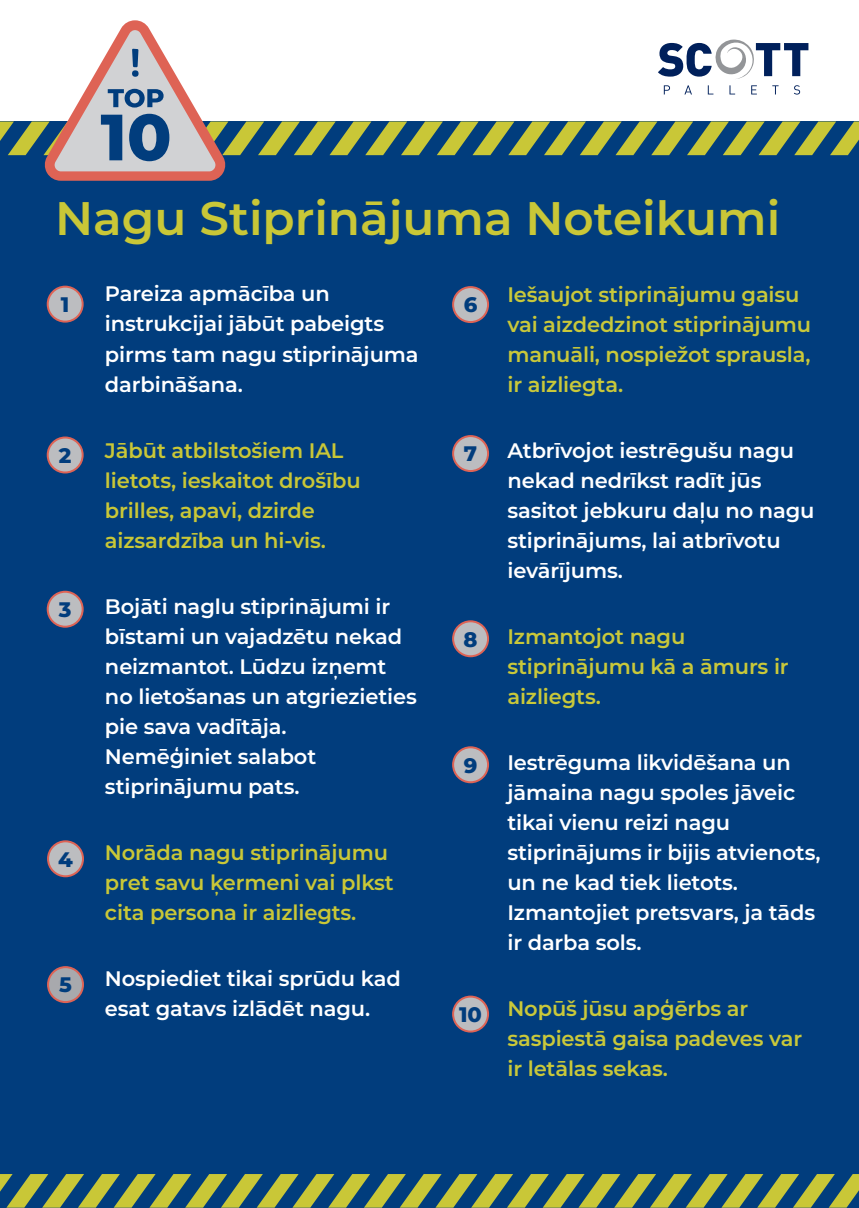
<style>
.page{position:relative;width:859px;height:1208px;background:#fff}
.page>*{position:absolute;margin:0;border:0;box-sizing:border-box;transform-origin:0 0}
.t1{font:600 47px "Montserrat";color:#c9c737}
.t2{font:600 21px/30px "Montserrat";letter-spacing:-.005em;color:#fff}
.t3{font:600 21px/30px "Montserrat";letter-spacing:-.005em;color:#c9c83a}
.t4{font:600 21px/30px "Montserrat";letter-spacing:-.005em;color:#c9c737}
.t5{font:800 21px "Montserrat";color:#013d7d}
</style>
<div class="page">
<div style="left:0;top:121px;width:859px;height:1087px;background:#013d7d"></div>
<svg style="left:0;top:1174px;width:859px;height:33px"></svg>
<div style="left:48px;top:287px;width:35px;height:35px;background:#bcbdc0;border-radius:50%"></div>
<div style="left:47px;top:286px;width:37px;height:37px;border:2px solid #de6355;border-radius:50%"></div>
<div style="left:48px;top:437px;width:35px;height:35px;background:#bcbdc0;border-radius:50%"></div>
<div style="left:47px;top:436px;width:37px;height:37px;border:2px solid #de6355;border-radius:50%"></div>
<div style="left:48px;top:592px;width:35px;height:34px;background:#bcbdc0;border-radius:50%"></div>
<div style="left:47px;top:591px;width:37px;height:36px;border:2px solid #de6355;border-radius:50%"></div>
<div style="left:48px;top:841px;width:35px;height:35px;background:#bcbdc0;border-radius:50%"></div>
<div style="left:47px;top:840px;width:37px;height:37px;border:2px solid #de6355;border-radius:50%"></div>
<div style="left:48px;top:967px;width:35px;height:35px;background:#a8a9ad;border-radius:50%"></div>
<div style="left:47px;top:966px;width:37px;height:37px;border:2px solid #de6355;border-radius:50%"></div>
<div style="left:453px;top:287px;width:35px;height:35px;background:#bcbdc0;border-radius:50%"></div>
<div style="left:452px;top:286px;width:37px;height:37px;border:2px solid #de6355;border-radius:50%"></div>
<div style="left:453px;top:436px;width:35px;height:35px;background:#bcbdc0;border-radius:50%"></div>
<div style="left:452px;top:435px;width:37px;height:37px;border:2px solid #de6355;border-radius:50%"></div>
<div style="left:453px;top:621px;width:35px;height:35px;background:#bcbdc0;border-radius:50%"></div>
<div style="left:452px;top:620px;width:37px;height:37px;border:2px solid #de6355;border-radius:50%"></div>
<div style="left:453px;top:747px;width:35px;height:35px;background:#bcbdc0;border-radius:50%"></div>
<div style="left:452px;top:746px;width:37px;height:37px;border:2px solid #de6355;border-radius:50%"></div>
<div style="left:453px;top:996px;width:35px;height:35px;background:#bcbdc0;border-radius:50%"></div>
<div style="left:452px;top:995px;width:37px;height:37px;border:2px solid #de6355;border-radius:50%"></div>
<svg style="left:0;top:20px;width:859px;height:161px"></svg>
<h1 class="t1" style="left:55px;top:185px;width:727px">Nagu Stiprinājuma Noteikumi</h1>
<p class="t5" style="left:61px;top:289px;width:10px">1</p>
<p class="t5" style="left:59px;top:440px;width:14px">2</p>
<p class="t5" style="left:59px;top:594px;width:14px">3</p>
<p class="t5" style="left:58px;top:843px;width:16px">4</p>
<p class="t5" style="left:59px;top:969px;width:14px">5</p>
<p class="t2" style="left:105px;top:278px;width:315px">Pareiza apmācība un instrukcijai jābūt pabeigts pirms tam nagu stiprinājuma darbināšana.</p>
<p class="t4" style="left:105px;top:434px;width:257px">Jābūt atbilstošiem IAL lietots, ieskaitot drošību brilles, apavi, dzirde aizsardzība un hi-vis.</p>
<p class="t2" style="left:105px;top:590px;width:313px">Bojāti naglu stiprinājumi ir bīstami un vajadzētu nekad neizmantot. Lūdzu izņemt no lietošanas un atgriezieties pie sava vadītāja.<br>Nemēģiniet salabot stiprinājumu pats.</p>
<p class="t4" style="left:105px;top:836px;width:290px">Norāda nagu stiprinājumu pret savu ķermeni vai plkst cita persona ir aizliegts.</p>
<p class="t2" style="left:105px;top:962px;width:297px">Nospiediet tikai sprūdu kad esat gatavs izlādēt nagu.</p>
<p class="t5" style="left:464px;top:289px;width:15px">6</p>
<p class="t5" style="left:464px;top:438px;width:15px">7</p>
<p class="t5" style="left:464px;top:623px;width:16px">8</p>
<p class="t5" style="left:464px;top:749px;width:15px">9</p>
<p class="t5" style="left:459px;top:999px;width:24px">10</p>
<p class="t3" style="left:507px;top:278px;width:305px">Iešaujot stiprinājumu gaisu vai aizdedzinot stiprinājumu manuāli, nospiežot sprausla, ir aizliegta.</p>
<p class="t2" style="left:507px;top:434px;width:309px">Atbrīvojot iestrēgušu nagu nekad nedrīkst radīt jūs sasitot jebkuru daļu no nagu stiprinājums, lai atbrīvotu ievārījums.</p>
<p class="t3" style="left:507px;top:620px;width:283px">Izmantojot nagu stiprinājumu kā a āmurs ir aizliegts.</p>
<p class="t2" style="left:507px;top:746px;width:315px">Iestrēguma likvidēšana un jāmaina nagu spoles jāveic tikai vienu reizi nagu stiprinājums ir bijis atvienots, un ne kad tiek lietots.<br>Izmantojiet pretsvars, ja tāds ir darba sols.</p>
<p class="t3" style="left:507px;top:992px;width:296px">Nopūš jūsu apģērbs ar saspiestā gaisa padeves var ir letālas sekas.</p>
</div>
